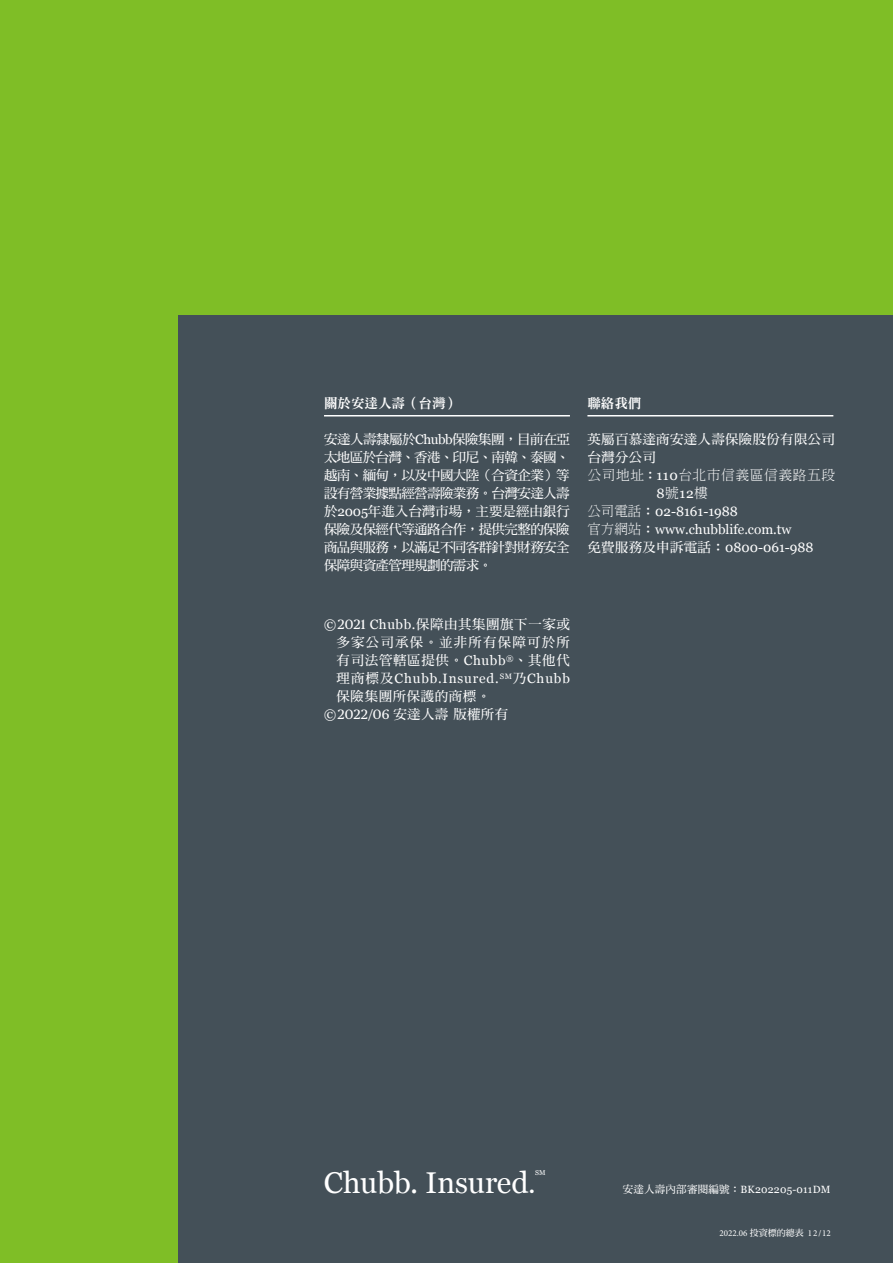
<style>
.page{position:relative;width:893px;height:1263px;background:#7fbe26}
.page>*{position:absolute;margin:0;border:0;box-sizing:border-box;transform-origin:0 0}
.t1{font:30px "Georgia";color:#fff}
.t2{font:13.5px/18px "DF Ming Std W7";letter-spacing:.02em;color:#fff;text-align:justify}
.t3{font:13.5px/18px "Georgia";color:#fff}
.t4{font:13.5px/18px "DF Ming Std W7";letter-spacing:.04em;color:#fff;text-align:center}
.t5{font:13.5px "Georgia";letter-spacing:.065em;color:#fff}
.t6{font:300 13.5px "Adobe Ming Std";letter-spacing:.04em;color:#fff}
.t7{font:13.5px "DF Ming Std W9";color:#fff}
.t8{font:10.5px "Georgia";letter-spacing:.02em;color:#fff}
.t9{font:9px "Minion Pro";color:#fff}
.t10{font:7.05px "Georgia";color:#fff}
.s1{font-family:"Georgia"}
.s2{font-family:"DF Ming Std W7";font-weight:400}
.s3{font-family:"Georgia";font-weight:400}
.s4{font-family:"Adobe Ming Std";font-weight:300}
.s5{font-family:"DF Ming Std W7"}
.s6{font-family:"Publico Text"}
.s7{font-family:"Chubb Publico"}
</style>
<div class="page">
<div style="left:179px;top:316px;width:714px;height:947px;background:#445058"></div>
<hr style="left:587px;top:415px;width:246px;height:1px;background:#fff">
<hr style="left:324px;top:415px;width:246px;height:1px;background:#fff">
<p class="t7" style="left:324px;top:396px;width:137px">關於安達人壽（台灣）</p>
<p class="t2" style="left:324px;top:430px;width:247px">安達人壽隸屬於<span class="s1">Chubb</span>保險集團，目前在亞太地區於台灣、香港、印尼、南韓、泰國、越南、緬甸，以及中國大陸（合資企業）等設有營業據點經營壽險業務。台灣安達人壽於<span class="s1">2005</span>年進入台灣市場，主要是經由銀行保險及保經代等通路合作，提供完整的保險商品與服務，以滿足不同客群針對財務安全保障與資產管理規劃的需求。</p>
<p class="t7" style="left:587px;top:396px;width:55px">聯絡我們</p>
<p class="t2" style="left:587px;top:430px;width:249px">英屬百慕達商安達人壽保險股份有限公司台灣分公司</p>
<p class="t6" style="left:587px;top:468px;width:249px">公司地址<span class="s2">：</span><span class="s3">110</span>台北市信義區信義路五段</p>
<p class="t3" style="left:587px;top:484px;width:228px;text-indent:69px">8<span class="s4">號</span>12<span class="s4">樓<br>公司電話</span><span class="s5">：</span>02-8161-1988<br><span class="s4">官方網站</span><span class="s5">：</span>www.chubblife.com.tw<br><span class="s5">免費服務及申訴電話：</span>0800-061-988</p>
<p class="t2" style="left:337px;top:615px;width:235px;text-indent:-13px"><span class="s1">©</span><span class="s6">2021</span> <span class="s1">Chubb.</span>保障由其集團旗下一家或多家公司承保。並非所有保障可於所有司法管轄區提供。<span class="s1">Chubb</span><sup>®</sup>、其他代</p>
<p class="t5" style="left:337px;top:669px;width:235px"><span class="s5">理商標及</span>Chubb.Insured.<sup>SM</sup><span class="s5">乃</span>Chubb</p>
<p class="t4" style="left:324px;top:687px;width:186px">保險集團所保護的商標。<span class="s1">©</span><span class="s6">2022/06</span> 安達人壽 版權所有</p>
<h1 class="t1" style="left:324px;top:1160px;width:213px">Chubb. Insured<span class="s7">.</span></h1>
<p class="t10" style="left:535px;top:1167px;width:12px">SM</p>
<p class="t8" style="left:623px;top:1181px;width:209px"><span class="s5">安達人壽內部審閱編號：</span>BK202205-011DM</p>
<p class="t9" style="left:720px;top:1227px;width:113px">2022.06 <span class="s5">投資標的總表</span> 12/12</p>
</div>
